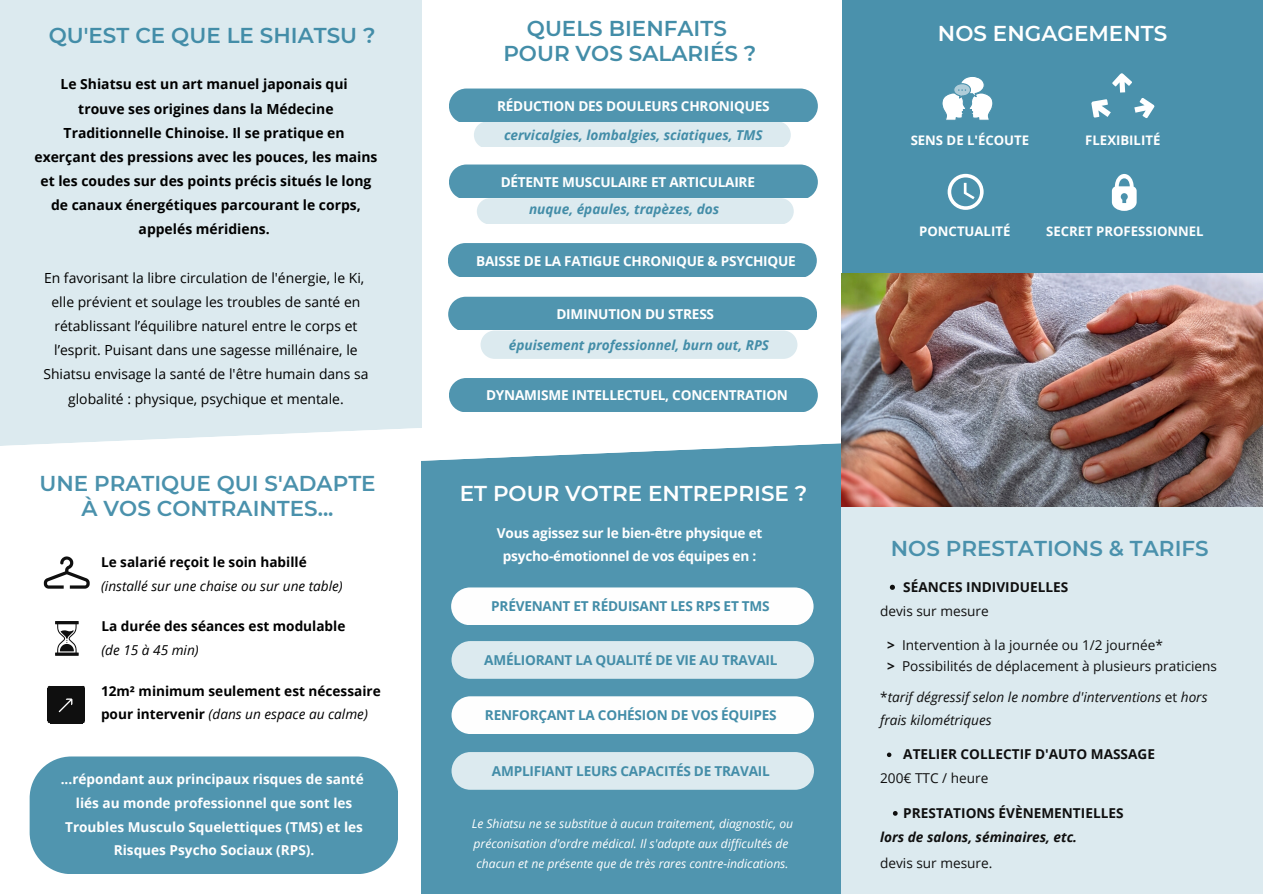
<style>
.page{position:relative;width:1263px;height:894px;background:#fff}
.page>*{position:absolute;margin:0;border:0;box-sizing:border-box;transform-origin:0 0}
.t1{font:600 21.45px/24.8px "Montserrat";color:#4a91ac;text-align:center}
.t2{font:600 21.45px/24.8px "Montserrat";color:#438da8;text-align:center}
.t3{font:600 21.45px "Montserrat";color:#fff}
.t4{font:13.95px/24.2px "Open Sans";color:#000;text-align:center}
.t5{font:700 13.95px/24.2px "Open Sans";color:#000;text-align:center}
.t6{font:700 13.65px/23.5px "Open Sans";letter-spacing:-.015em;color:#fff;text-align:center}
.t7{font:700 13.65px "Open Sans";letter-spacing:-.015em;color:#438da8}
.t8{font:700 13.65px/23.5px "Open Sans";color:#000}
.t9{font:13.65px/21.5px "Open Sans";color:#0f0f0f}
.t10{font:italic 700 13.65px "Open Sans";color:#438da8}
.t11{font:700 13.65px "Open Sans";color:#0f0f0f}
.t12{font:italic 13.65px/23.5px "Open Sans";color:#0f0f0f}
.t13{font:italic 13.65px "Open Sans";color:#000}
.t14{font:italic 700 13.65px "Open Sans";color:#0f0f0f}
.t15{font:700 13.2px "Open Sans";color:#fff}
.t16{font:700 13.2px "Open Sans";color:#fefefe}
.t17{font:italic 12.15px/20.2px "Open Sans";color:#fff}
.s1{font-weight:400;font-style:italic}
.s2{font-weight:700}
.s3{font-style:normal}
</style>
<div class="page">
<div style="left:841px;top:0;width:422px;height:274px;background:#4a91ac"></div>
<div style="left:0;top:0;width:422px;height:446px;background:#dceaef"></div>
<div style="left:899px;top:506px;width:364px;height:387px;background:#dceaef"></div>
<div style="left:421px;top:441px;width:420px;height:452px;background:#5095af"></div>
<div style="left:841px;top:441px;width:58px;height:452px;background:#dceaef"></div>
<img style="left:841px;top:274px;width:422px;height:232px">
<div style="left:449px;top:164px;width:368px;height:34px;background:#5095af"></div>
<svg style="left:449px;top:88px;width:368px;height:58px;background:#8fbbcb"></svg>
<div style="left:449px;top:378px;width:368px;height:33px;background:#5095af;border-radius:17px"></div>
<div style="left:372px;top:441px;width:49px;height:452px;background:#fff"></div>
<svg style="left:1085px;top:73px;width:72px;height:51px;background:#67a2b9"></svg>
<svg style="left:1112px;top:174px;width:25px;height:37px"></svg>
<svg style="left:948px;top:174px;width:36px;height:36px"></svg>
<svg style="left:448px;top:296px;width:368px;height:63px;background:#96bfcf"></svg>
<div style="left:448px;top:243px;width:368px;height:33px;background:#5095af"></div>
<svg style="left:451px;top:587px;width:363px;height:38px"></svg>
<svg style="left:44px;top:556px;width:46px;height:32px"></svg>
<svg style="left:941px;top:76px;width:53px;height:45px"></svg>
<svg style="left:55px;top:621px;width:24px;height:34px"></svg>
<hr style="left:82px;top:688px;width:3px;height:32px;background:#0f0f0f">
<div style="left:50px;top:688px;width:32px;height:32px;background:#0f0f0f"></div>
<hr style="left:50px;top:685px;width:32px;height:3px;background:#0f0f0f">
<hr style="left:48px;top:688px;width:2px;height:32px;background:#0f0f0f">
<hr style="left:50px;top:720px;width:32px;height:2px;background:#0f0f0f">
<svg style="left:58px;top:698px;width:15px;height:15px"></svg>
<div style="left:30px;top:756px;width:368px;height:117px;background:#5095af"></div>
<svg style="left:890px;top:584px;width:5px;height:5px"></svg>
<svg style="left:893px;top:811px;width:5px;height:4px"></svg>
<svg style="left:887px;top:752px;width:4px;height:4px"></svg>
<div style="left:452px;top:641px;width:362px;height:37px;background:#dceaef"></div>
<svg style="left:452px;top:696px;width:362px;height:37px"></svg>
<div style="left:452px;top:751px;width:362px;height:38px;background:#dceaef"></div>
<div style="left:477px;top:198px;width:317px;height:25px;background:#dceaef;border-radius:13px"></div>
<h1 class="t2" style="left:49px;top:23px;width:328px">QU'EST CE QUE LE SHIATSU ?</h1>
<p class="t5" style="left:34px;top:72px;width:344px">Le Shiatsu est un art manuel japonais qui<br>trouve ses origines dans la Médecine Traditionnelle Chinoise. Il se pratique en exerçant des pressions avec les pouces, les mains et les coudes sur des points précis situés le long de canaux énergétiques parcourant le corps, appelés méridiens.</p>
<p class="t4" style="left:43px;top:265px;width:327px">En favorisant la libre circulation de l'énergie, le Ki, elle prévient et soulage les troubles de santé en rétablissant l’équilibre naturel entre le corps et l’esprit. Puisant dans une sagesse millénaire, le Shiatsu envisage la santé de l'être humain dans sa globalité : physique, psychique et mentale.</p>
<h1 class="t1" style="left:39px;top:470px;width:338px">UNE PRATIQUE QUI S'ADAPTE<br>À VOS CONTRAINTES...</h1>
<p class="t8" style="left:101px;top:550px;width:207px">Le salarié reçoit le soin habillé</p>
<p class="t13" style="left:101px;top:576px;width:243px">(installé sur une chaise ou sur une table)</p>
<p class="t8" style="left:101px;top:614px;width:245px">La durée des séances est modulable</p>
<p class="t13" style="left:101px;top:640px;width:99px">(de 15 à 45 min)</p>
<p class="t8" style="left:101px;top:678px;width:281px">12m² minimum seulement est nécessaire pour intervenir <span class="s1">(dans un espace au calme)</span></p>
<p class="t6" style="left:61px;top:767px;width:305px">...répondant aux principaux risques de santé liés au monde professionnel que sont les Troubles Musculo Squelettiques (TMS) et les Risques Psycho Sociaux (RPS).</p>
<h1 class="t2" style="left:503px;top:16px;width:255px">QUELS BIENFAITS<br>POUR VOS SALARIÉS ?</h1>
<p class="t6" style="left:497px;top:94px;width:274px">RÉDUCTION DES DOULEURS CHRONIQUES</p>
<p class="t10" style="left:504px;top:125px;width:260px">cervicalgies, lombalgies, sciatiques, TMS</p>
<p class="t6" style="left:501px;top:170px;width:256px">DÉTENTE MUSCULAIRE ET ARTICULAIRE</p>
<p class="t10" style="left:529px;top:200px;width:192px">nuque, épaules, trapèzes, dos</p>
<p class="t6" style="left:476px;top:248px;width:321px">BAISSE DE LA FATIGUE CHRONIQUE &amp; PSYCHIQUE</p>
<p class="t6" style="left:556px;top:302px;width:159px">DIMINUTION DU STRESS</p>
<p class="t10" style="left:509px;top:335px;width:262px">épuisement professionnel, burn out, RPS</p>
<p class="t6" style="left:486px;top:383px;width:303px">DYNAMISME INTELLECTUEL, CONCENTRATION</p>
<h1 class="t3" style="left:460px;top:480px;width:349px">ET POUR VOTRE ENTREPRISE ?</h1>
<p class="t6" style="left:497px;top:520px;width:267px">Vous agissez sur le bien-être physique et psycho-émotionnel de vos équipes en :</p>
<p class="t7" style="left:491px;top:596px;width:280px">PRÉVENANT ET RÉDUISANT LES RPS ET TMS</p>
<p class="t7" style="left:484px;top:650px;width:295px">AMÉLIORANT LA QUALITÉ DE VIE AU TRAVAIL</p>
<p class="t7" style="left:485px;top:705px;width:293px">RENFORÇANT LA COHÉSION DE VOS ÉQUIPES</p>
<p class="t7" style="left:492px;top:761px;width:279px">AMPLIFIANT LEURS CAPACITÉS DE TRAVAIL</p>
<p class="t17" style="left:472px;top:812px;width:323px">Le Shiatsu ne se substitue à aucun traitement, diagnostic, ou préconisation d'ordre médical. Il s'adapte aux difficultés de chacun et ne présente que de très rares contre-indications.</p>
<h1 class="t3" style="left:938px;top:20px;width:231px">NOS ENGAGEMENTS</h1>
<p class="t15" style="left:911px;top:131px;width:120px">SENS DE L'ÉCOUTE</p>
<p class="t15" style="left:1085px;top:131px;width:77px">FLEXIBILITÉ</p>
<p class="t15" style="left:919px;top:222px;width:93px">PONCTUALITÉ</p>
<p class="t16" style="left:1046px;top:222px;width:159px">SECRET PROFESSIONNEL</p>
<h1 class="t1" style="left:891px;top:535px;width:319px">NOS PRESTATIONS &amp; TARIFS</h1>
<p class="t11" style="left:903px;top:577px;width:166px">SÉANCES INDIVIDUELLES</p>
<p class="t9" style="left:880px;top:600px;width:110px">devis sur mesure</p>
<p class="t9" style="left:887px;top:633px;width:331px"><span class="s2">&gt;</span> Intervention à la journée ou 1/2 journée*<br><span class="s2">&gt;</span> Possibilités de déplacement à plusieurs praticiens</p>
<p class="t12" style="left:880px;top:684px;width:329px"><span class="s3">*</span>tarif dégressif selon le nombre d'interventions <span class="s3">et</span> hors frais kilométriques</p>
<p class="t11" style="left:903px;top:744px;width:253px">ATELIER COLLECTIF D'AUTO MASSAGE</p>
<p class="t9" style="left:880px;top:766px;width:110px">200€ TTC / heure</p>
<p class="t11" style="left:903px;top:803px;width:222px">PRESTATIONS ÉVÈNEMENTIELLES</p>
<p class="t14" style="left:880px;top:826px;width:198px">lors de salons, séminaires, etc.</p>
<p class="t9" style="left:880px;top:851px;width:114px">devis sur mesure.</p>
</div>
